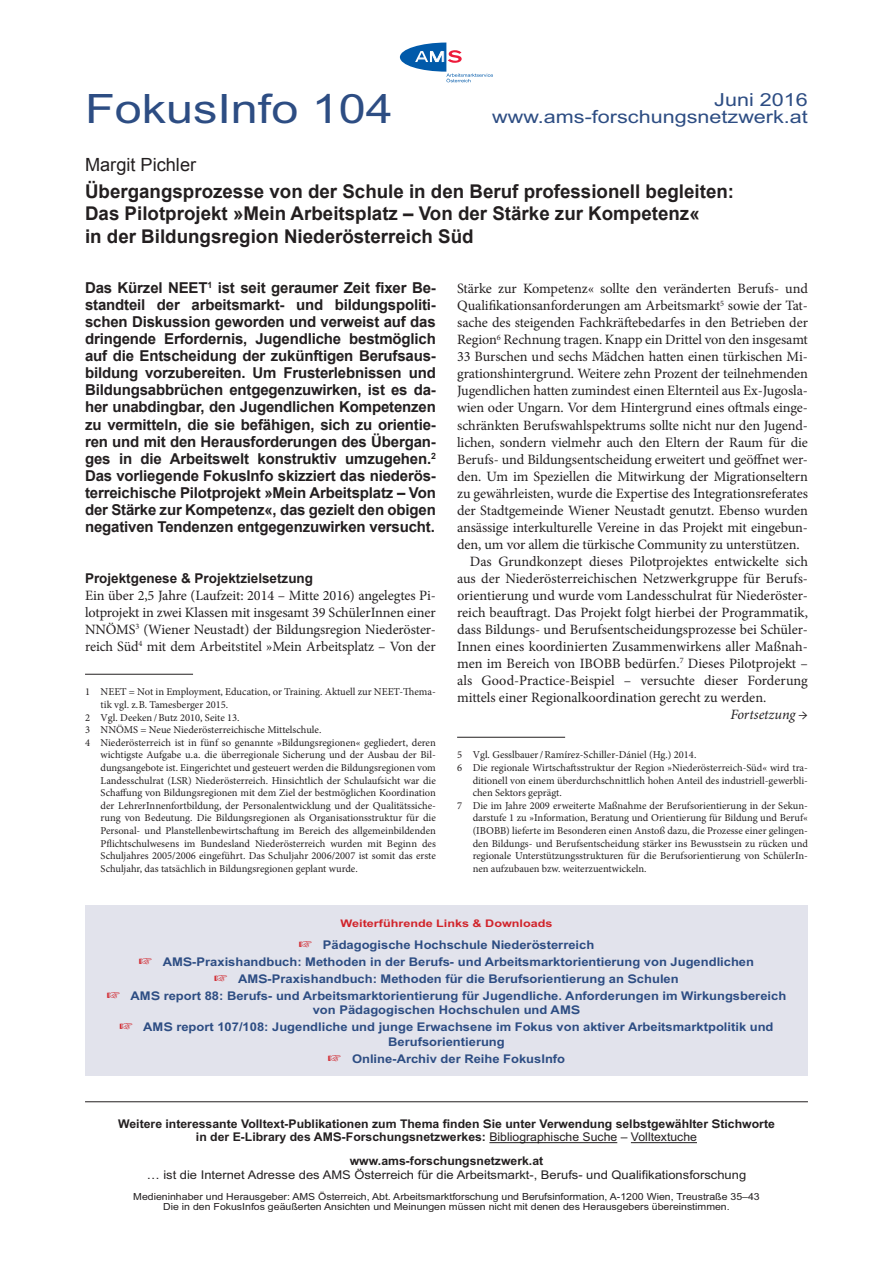
<style>
.page{position:relative;width:893px;height:1263px;background:#fff}
.page>*{position:absolute;margin:0;border:0;box-sizing:border-box;transform-origin:0 0}
.FI_Head_Nummer{font:40.5px "AMS";color:#2d4d83}
.FI_Titel{font:700 18.9px/22.8px "Arial";color:#231f20}
.FI_AutorIn{font:18.15px "Arial";color:#231f20}
.FI_Head_Monat{font:18px "AMS";color:#2d4d83}
.FI_Text_Vorspann{font:700 15px/17px "Arial";letter-spacing:-.01em;color:#231f20;text-align:justify}
.FI_Fußnote{font:14.25px/17px "Minion Pro";letter-spacing:-.005em;color:#231f20;text-align:justify}
.FI_Text_Einzug_Kopie{font:14.25px/17px "Minion Pro";color:#231f20;text-align:justify}
.FI_Text{font:14.25px/17px "Minion Pro";letter-spacing:-.005em;color:#231f20;text-align:justify}
.FI_Text-2{font:italic 14.25px "Minion Pro";letter-spacing:-.005em;color:#231f20}
.FI_ZwiTi{font:700 13.5px "Arial";color:#231f20}
.FI_Links{font:700 12px/14.4px "AMS";color:#2d4d83;text-align:center;scale:.9 1}
.FI_Info_unten_fett{font:700 12px/13.5px "AMS";color:#231f20;text-align:center;scale:.85 1}
.FI_Info_unten{font:12px "AMS";color:#231f20;scale:.9 1}
.FI_Fußnote-2{font:10.5px/12.6px "Minion Pro";color:#231f20;text-align:justify}
.FI_Links_Titel{font:700 10.5px "AMS";color:#d1232a}
.FI_Impressum{font:9.75px/10.5px "AMS";color:#231f20;text-align:center;scale:.9 1}
.s1{color:#d1232a}
.s2{font-weight:400}
</style>
<div class="page">
<hr style="left:85px;top:674px;width:108px;height:1px;background:#231f20">
<hr style="left:457px;top:737px;width:108px;height:1px;background:#231f20">
<hr style="left:489px;top:1142px;width:128px;height:1px;background:#231f20">
<hr style="left:631px;top:1142px;width:66px;height:1px;background:#231f20">
<div style="left:85px;top:906px;width:723px;height:170px;background:#e2e3ec"></div>
<hr style="left:85px;top:1101px;width:723px;height:1px;background:#231f20">
<svg style="left:400px;top:43px;width:93px;height:39px"></svg>
<hr style="left:414px;top:62px;width:30px;height:1px;background:#015aaa">
<hr style="left:415px;top:50px;width:30px;height:1px;background:#015aaa">
<p class="FI_Head_Nummer" style="left:85px;top:87px;width:309px">FokusInfo 104</p>
<p class="FI_Head_Monat" style="left:714px;top:90px;width:95px">Juni 2016</p>
<p class="FI_Head_Monat" style="left:492px;top:107px;width:317px">www.ams-forschungsnetzwerk.at</p>
<p class="FI_AutorIn" style="left:85px;top:152px;width:113px">Margit Pichler</p>
<p class="FI_Titel" style="left:85px;top:180px;width:651px">Übergangsprozesse von der Schule in den Beruf professionell begleiten:<br>Das Pilotprojekt »Mein Arbeitsplatz – Von der Stärke zur Kompetenz«<br>in der Bildungsregion Niederösterreich Süd</p>
<p class="FI_Text_Vorspann" style="left:85px;top:280px;width:352px">Das Kürzel NEET<sup>1</sup> ist seit geraumer Zeit fixer Be&shy;standteil der arbeitsmarkt- und bildungspoliti&shy;schen Diskussion geworden und verweist auf das dringende Erfordernis, Jugendliche bestmöglich auf die Entscheidung der zukünftigen Berufsaus&shy;bildung vorzubereiten. Um Frusterlebnissen und Bildungsabbrüchen entgegenzuwirken, ist es da&shy;her unabdingbar, den Jugendlichen Kompetenzen zu vermitteln, die sie befähigen, sich zu orientie&shy;ren und mit den Herausforderungen des Übergan&shy;ges in die Arbeitswelt konstruktiv umzugehen.<sup>2<br></sup>Das vorliegende FokusInfo skizziert das niederös&shy;terreichische Pilotprojekt »Mein Arbeitsplatz – Von der Stärke zur Kompetenz«, das gezielt den obigen negativen Tendenzen entgegenzuwirken versucht.</p>
<p class="FI_ZwiTi" style="left:85px;top:569px;width:230px">Projektgenese &amp; Projektzielsetzung</p>
<p class="FI_Text" style="left:85px;top:587px;width:352px">Ein über 2,5 Jahre (Laufzeit: 2014 – Mitte 2016) angelegtes Pi&shy;lotprojekt in zwei Klassen mit insgesamt 39 SchülerInnen einer NNÖMS<sup>3</sup> (Wiener Neustadt) der Bildungsregion Niederöster&shy;reich Süd<sup>4</sup> mit dem Arbeitstitel »Mein Arbeitsplatz – Von der</p>
<p class="FI_Fußnote-2" style="left:101px;top:686px;width:337px;text-indent:-16px">1 NEET = Not in Employment, Education, or Training. Aktuell zur NEET-Thema&shy;tik vgl. z.B. Tamesberger 2015.</p>
<p class="FI_Fußnote-2" style="left:85px;top:711px;width:156px">2 Vgl. Deeken/Butz 2010, Seite 13.</p>
<p class="FI_Fußnote-2" style="left:85px;top:723px;width:238px">3 NNÖMS = Neue Niederösterreichische Mittelschule.</p>
<p class="FI_Fußnote-2" style="left:101px;top:736px;width:337px;text-indent:-16px">4 Niederösterreich ist in fünf so genannte »Bildungsregionen« gegliedert, deren wichtigste Aufgabe u.a. die überregionale Sicherung und der Ausbau der Bil&shy;dungsangebote ist. Eingerichtet und gesteuert werden die Bildungsregionen vom Landesschulrat (LSR) Niederösterreich. Hinsichtlich der Schulaufsicht war die Schaffung von Bildungsregionen mit dem Ziel der bestmöglichen Koordination der LehrerInnenfortbildung, der Personalentwicklung und der Qualitätssiche&shy;rung von Bedeutung. Die Bildungsregionen als Organisationsstruktur für die Personal- und Planstellenbewirtschaftung im Bereich des allgemeinbildenden Pflichtschulwesens im Bundesland Niederösterreich wurden mit Beginn des Schuljahres 2005/2006 eingeführt. Das Schuljahr 2006/2007 ist somit das erste Schuljahr, das tatsächlich in Bildungsregionen geplant wurde.</p>
<p class="FI_Fußnote" style="left:457px;top:280px;width:352px">Stärke zur Kompetenz« sollte den veränderten Berufs- und Qualifikationsanforderungen am Arbeitsmarkt<sup>5</sup> sowie der Tat&shy;sache des steigenden Fachkräftebedarfes in den Betrieben der Region<sup>6</sup> Rechnung tragen. Knapp ein Drittel von den insgesamt 33 Burschen und sechs Mädchen hatten einen türkischen Mi&shy;grationshintergrund. Weitere zehn Prozent der teilnehmenden Jugendlichen hatten zumindest einen Elternteil aus Ex-Jugosla&shy;wien oder Ungarn. Vor dem Hintergrund eines oftmals einge&shy;schränkten Berufswahlspektrums sollte nicht nur den Jugend&shy;lichen, sondern vielmehr auch den Eltern der Raum für die Berufs- und Bildungsentscheidung erweitert und geöffnet wer&shy;den. Um im Speziellen die Mitwirkung der Migrationseltern zu gewährleisten, wurde die Expertise des Integrationsreferates der Stadtgemeinde Wiener Neustadt genutzt. Ebenso wurden ansässige interkulturelle Vereine in das Projekt mit eingebun&shy;den, um vor allem die türkische Community zu unterstützen.</p>
<p class="FI_Text_Einzug_Kopie" style="left:457px;top:553px;width:352px;text-indent:13px">Das Grundkonzept dieses Pilotprojektes entwickelte sich aus der Niederösterreichischen Netzwerkgruppe für Berufs&shy;orientierung und wurde vom Landesschulrat für Niederöster&shy;reich beauftragt. Das Projekt folgt hierbei der Programmatik, dass Bildungs- und Berufsentscheidungsprozesse bei Schüler-Innen eines koordinierten Zusammenwirkens aller Maßnah&shy;men im Bereich von IBOBB bedürfen.<sup>7</sup> Dieses Pilotprojekt – als Good-Practice-Beispiel – versuchte dieser Forderung mittels einer Regionalkoordination gerecht zu werden.</p>
<p class="FI_Text-2" style="left:730px;top:704px;width:79px">Fortsetzung →</p>
<p class="FI_Fußnote-2" style="left:457px;top:749px;width:241px">5 Vgl. Gesslbauer/Ramírez-Schiller-Dániel (Hg.) 2014.</p>
<p class="FI_Fußnote-2" style="left:473px;top:761px;width:337px;text-indent:-16px">6 Die regionale Wirtschaftsstruktur der Region »Niederösterreich-Süd« wird tra&shy;ditionell von einem überdurchschnittlich hohen Anteil des industriell-gewerbli&shy;chen Sektors geprägt.</p>
<p class="FI_Fußnote-2" style="left:473px;top:799px;width:337px;text-indent:-16px">7 Die im Jahre 2009 erweiterte Maßnahme der Berufsorientierung in der Sekun&shy;darstufe 1 zu »Information, Beratung und Orientierung für Bildung und Beruf« (IBOBB) lieferte im Besonderen einen Anstoß dazu, die Prozesse einer gelingen&shy;den Bildungs- und Berufsentscheidung stärker ins Bewusstsein zu rücken und regionale Unterstützungsstrukturen für die Berufsorientierung von SchülerIn&shy;nen aufzubauen bzw. weiterzuentwickeln.</p>
<p class="FI_Links_Titel" style="left:341px;top:918px;width:213px">Weiterführende Links &amp; Downloads</p>
<p class="FI_Links" style="left:299px;top:937px;width:330px"><span class="s1">☞</span> Pädagogische Hochschule Niederösterreich</p>
<p class="FI_Links" style="left:139px;top:954px;width:685px"><span class="s1">☞</span> AMS-Praxishandbuch: Methoden in der Berufs- und Arbeitsmarktorientierung von Jugendlichen</p>
<p class="FI_Links" style="left:214px;top:971px;width:518px"><span class="s1">☞</span> AMS-Praxishandbuch: Methoden für die Berufsorientierung an Schulen</p>
<p class="FI_Links" style="left:107px;top:988px;width:756px"><span class="s1">☞</span> AMS report 88: Berufs- und Arbeitsmarktorientierung für Jugendliche. Anforderungen im Wirkungsbereich von Pädagogischen Hochschulen und AMS</p>
<p class="FI_Links" style="left:119px;top:1020px;width:728px"><span class="s1">☞</span> AMS report 107/108: Jugendliche und junge Erwachsene im Fokus von aktiver Arbeitsmarktpolitik und<br>Berufsorientierung</p>
<p class="FI_Links" style="left:328px;top:1051px;width:265px"><span class="s1">☞</span> Online-Archiv der Reihe FokusInfo</p>
<p class="FI_Info_unten_fett" style="left:118px;top:1117px;width:774px">Weitere interessante Volltext-Publikationen zum Thema finden Sie unter Verwendung selbstgewählter Stichworte in der E-Library des AMS-Forschungsnetzwerkes: <span class="s2">Bibliographische Suche – Volltextuche</span></p>
<p class="FI_Info_unten_fett" style="left:350px;top:1154px;width:229px">www.ams-forschungsnetzwerk.at</p>
<p class="FI_Info_unten" style="left:147px;top:1168px;width:667px">… ist die Internet Adresse des AMS Österreich für die Arbeitsmarkt-, Berufs- und Qualifikationsforschung</p>
<p class="FI_Impressum" style="left:133px;top:1191px;width:698px">Medieninhaber und Herausgeber: AMS Österreich, Abt. Arbeitsmarktforschung und Berufsinformation, A-1200 Wien, Treustraße 35–43<br>Die in den FokusInfos geäußerten Ansichten und Meinungen müssen nicht mit denen des Herausgebers übereinstimmen.</p>
</div>
